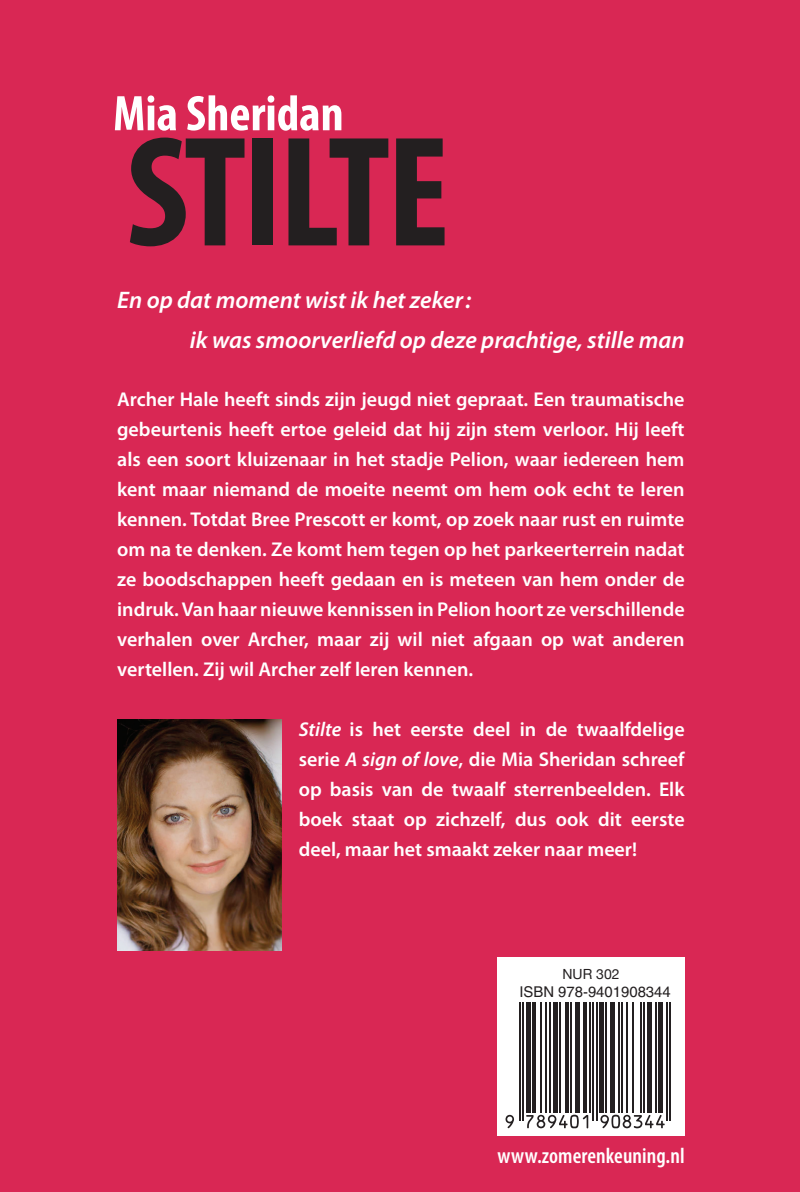
<style>
.page{position:relative;width:800px;height:1192px;background:#fff}
.page>*{position:absolute;margin:0;border:0;box-sizing:border-box;transform-origin:0 0}
.t1{font:700 condensed 158.6px "Myriad Pro";letter-spacing:-.02em;color:#231f20}
.t2{font:700 condensed 50.4px "Myriad Pro";color:#fff}
.t3{font:italic 600 24px/40px "Myriad Pro";color:#fff}
.t4{font:600 condensed 22px "Myriad Pro";letter-spacing:.005em;color:#fff}
.t5{font:600 20px/30px "Myriad Pro";color:#fff;text-align:justify}
.t6{font:14.8px "Helvetica";color:#231f20}
.t7{font:14px "Helvetica Neue";color:#231f20}
.s1{font-style:italic}
</style>
<div class="page">
<div style="left:0;top:0;width:799px;height:1192px;background:#d92754"></div>
<div style="left:497px;top:958px;width:187px;height:178px;background:#fff"></div>
<svg style="left:505px;top:1115px;width:9px;height:13px"></svg>
<hr style="left:519px;top:1003px;width:2px;height:118px;background:#231f20">
<hr style="left:522px;top:1003px;width:2px;height:118px;background:#231f20">
<div style="left:525px;top:1003px;width:5px;height:110px;background:#231f20"></div>
<hr style="left:532px;top:1003px;width:3px;height:110px;background:#231f20">
<hr style="left:540px;top:1003px;width:1px;height:110px;background:#231f20">
<hr style="left:545px;top:1003px;width:1px;height:110px;background:#231f20">
<hr style="left:549px;top:1003px;width:2px;height:110px;background:#231f20">
<div style="left:552px;top:1003px;width:5px;height:110px;background:#231f20"></div>
<hr style="left:559px;top:1003px;width:1px;height:110px;background:#231f20">
<hr style="left:565px;top:1003px;width:3px;height:110px;background:#231f20">
<hr style="left:570px;top:1003px;width:1px;height:110px;background:#231f20">
<hr style="left:575px;top:1003px;width:4px;height:110px;background:#231f20">
<svg style="left:526px;top:1115px;width:62px;height:13px"></svg>
<hr style="left:583px;top:1003px;width:3px;height:110px;background:#231f20">
<hr style="left:589px;top:1003px;width:1px;height:110px;background:#231f20">
<hr style="left:592px;top:1003px;width:2px;height:118px;background:#231f20">
<hr style="left:595px;top:1003px;width:2px;height:118px;background:#231f20">
<div style="left:598px;top:1003px;width:5px;height:110px;background:#231f20"></div>
<hr style="left:605px;top:1003px;width:1px;height:110px;background:#231f20">
<hr style="left:610px;top:1003px;width:4px;height:110px;background:#231f20">
<hr style="left:618px;top:1003px;width:1px;height:110px;background:#231f20">
<hr style="left:621px;top:1003px;width:1px;height:110px;background:#231f20">
<hr style="left:625px;top:1003px;width:2px;height:110px;background:#231f20">
<hr style="left:632px;top:1003px;width:1px;height:110px;background:#231f20">
<hr style="left:640px;top:1003px;width:1px;height:110px;background:#231f20">
<hr style="left:643px;top:1003px;width:2px;height:110px;background:#231f20">
<div style="left:646px;top:1003px;width:5px;height:110px;background:#231f20"></div>
<svg style="left:600px;top:1115px;width:64px;height:13px"></svg>
<hr style="left:654px;top:1003px;width:2px;height:110px;background:#231f20">
<div style="left:657px;top:1003px;width:5px;height:110px;background:#231f20"></div>
<hr style="left:665px;top:1003px;width:2px;height:118px;background:#231f20">
<hr style="left:668px;top:1003px;width:2px;height:118px;background:#231f20">
<img style="left:117px;top:719px;width:164px;height:232px">
<h2 class="t2" style="left:113px;top:82px;width:232px">Mia Sheridan</h2>
<h1 class="t1" style="left:126px;top:93px;width:325px">STILTE</h1>
<p class="t3" style="left:190px;top:279px;width:496px;text-indent:-73px">En op dat moment wist ik het zeker:<br>ik was smoorverliefd op deze prachtige, stille man</p>
<p class="t5" style="left:117px;top:383px;width:569px">Archer Hale heeft sinds zijn jeugd niet gepraat. Een traumatische gebeurtenis heeft ertoe geleid dat hij zijn stem verloor. Hij leeft als een soort kluizenaar in het stadje Pelion, waar iedereen hem kent maar niemand de moeite neemt om hem ook echt te leren kennen. Totdat Bree Prescott er komt, op zoek naar rust en ruimte om na te denken. Ze komt hem tegen op het parkeerterrein nadat ze boodschappen heeft gedaan en is meteen van hem onder de indruk. Van haar nieuwe kennissen in Pelion hoort ze verschillende verhalen over Archer, maar zij wil niet afgaan op wat anderen vertellen. Zij wil Archer zelf leren kennen.</p>
<p class="t5" style="left:298px;top:713px;width:387px"><span class="s1">Stilte</span> is het eerste deel in de twaalfdelige serie <span class="s1">A sign of love</span>, die Mia Sheridan schreef op basis van de twaalf sterrenbeelden. Elk boek staat op zichzelf, dus ook dit eerste deel, maar het smaakt zeker naar meer!</p>
<p class="t7" style="left:562px;top:964px;width:59px">NUR 302</p>
<p class="t6" style="left:519px;top:983px;width:153px">ISBN 978-9401908344</p>
<p class="t4" style="left:497px;top:1143px;width:189px">www.zomerenkeuning.nl</p>
</div>
